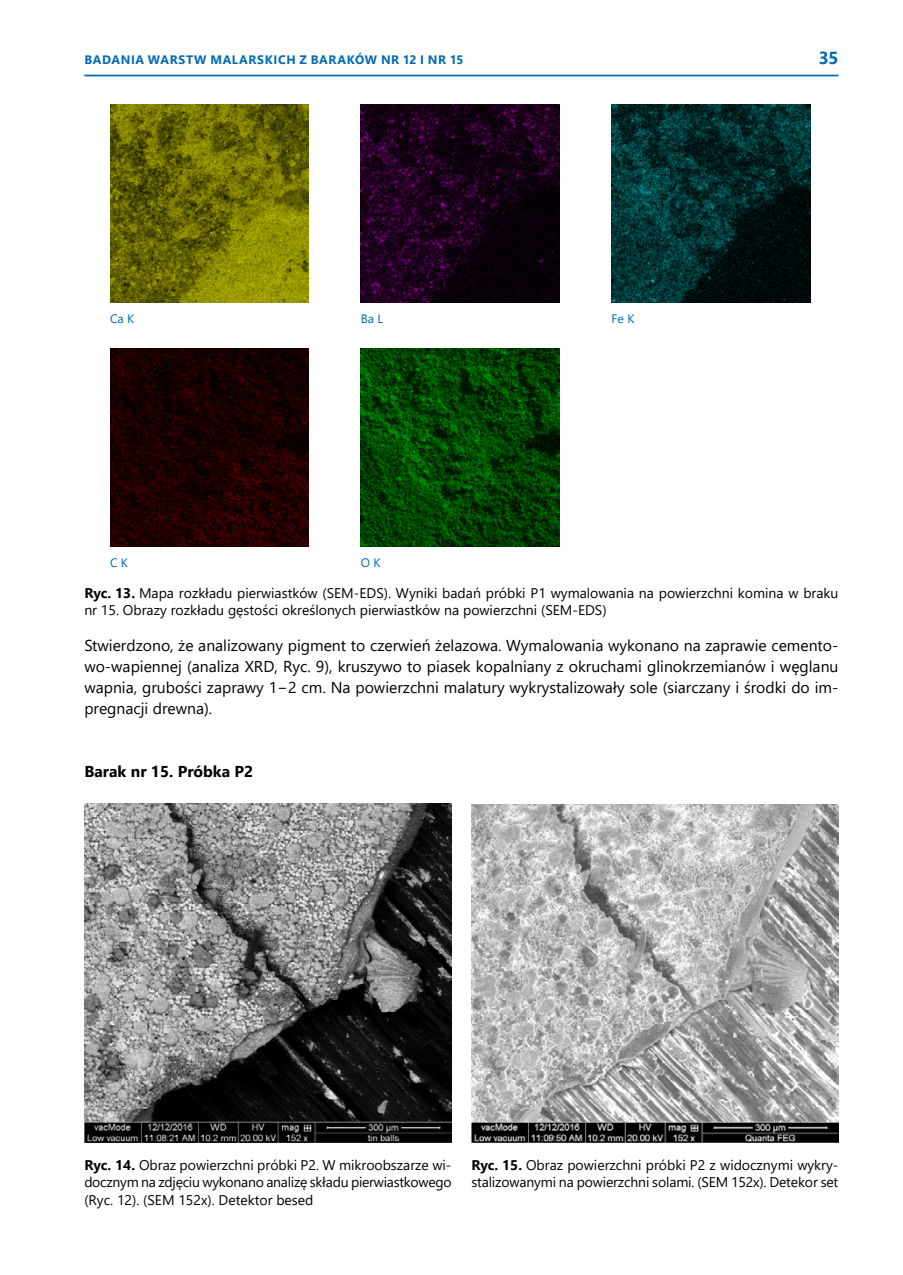
<style>
.page{position:relative;width:903px;height:1275px;background:#fff}
.page>*{position:absolute;margin:0;border:0;box-sizing:border-box;transform-origin:0 0}
.t1{font:700 17.5px "Segoe UI";color:#006ab3}
.t2{font:15.75px/21px "Segoe UI";color:#000;text-align:justify}
.t3{font:700 15.75px "Segoe UI";color:#000}
.t4{font:14px/17.5px "Segoe UI";color:#000}
.t5{font:700 12.25px "Segoe UI";letter-spacing:.06em;color:#006ab3}
.t6{font:12.25px "Segoe UI";color:#006ab3}
.s1{font-weight:700}
</style>
<div class="page">
<hr style="left:84px;top:75px;width:754px;height:1px;background:#006ab3">
<img style="left:110px;top:104px;width:198px;height:199px">
<img style="left:361px;top:104px;width:198px;height:199px">
<img style="left:612px;top:104px;width:198px;height:199px">
<img style="left:110px;top:348px;width:198px;height:198px">
<img style="left:361px;top:348px;width:198px;height:198px">
<img style="left:84px;top:804px;width:367px;height:338px">
<img style="left:471px;top:804px;width:367px;height:338px">
<p class="t5" style="left:85px;top:49px;width:148px">BADAN IA WARSTW MALA</p>
<p class="t5" style="left:248px;top:49px;width:217px">RSKICH Z BARAKÓW NR 12 I N R 15</p>
<p class="t1" style="left:819px;top:42px;width:21px">35</p>
<p class="t6" style="left:110px;top:307px;width:26px">Ca K</p>
<p class="t6" style="left:361px;top:307px;width:24px">Ba L</p>
<p class="t6" style="left:612px;top:307px;width:24px">Fe K</p>
<p class="t6" style="left:110px;top:551px;width:20px">C K</p>
<p class="t6" style="left:361px;top:551px;width:21px">O K</p>
<p class="t4" style="left:84px;top:583px;width:756px"><span class="s1">RYC. 13.</span> Mapa rozkładu pierwiastków (SEM-EDS). Wyniki badań próbki P1 wymalowania na powierzchni komina w braku nr 15. Obrazy rozkładu gęstości określonych pierwiastków na powierzchni (SEM-EDS)</p>
<p class="t2" style="left:84px;top:634px;width:756px">Stwierdzono, że analizowany pigment to czerwień żelazowa. Wymalowania wykonano na zaprawie cemento&shy;wo-wapiennej (analiza XRD, Ryc. 9), kruszywo to piasek kopalniany z okruchami glinokrzemianów i węglanu wapnia, grubości zaprawy 1−2 cm. Na powierzchni malatury wykrystalizowały sole (siarczany i środki do im&shy;pregnacji drewna).</p>
<p class="t3" style="left:84px;top:757px;width:170px">BARAK NR 15. PRÓBKA P2</p>
<p class="t4" style="left:84px;top:1155px;width:369px;text-align:justify"><span class="s1">RYC. 14.</span> Obraz powierzchni próbki P2. W mikroobszarze wi&shy;docznym na zdjęciu wykonano analizę składu pierwiastkowego (Ryc. 12). (SEM 152x). Detektor besed</p>
<p class="t4" style="left:471px;top:1155px;width:369px"><span class="s1">RYC. 15.</span> Obraz powierzchni próbki P2 z widocznymi wykry&shy;stalizowanymi na powierzchni solami. (SEM 152x). Detekor set</p>
</div>
